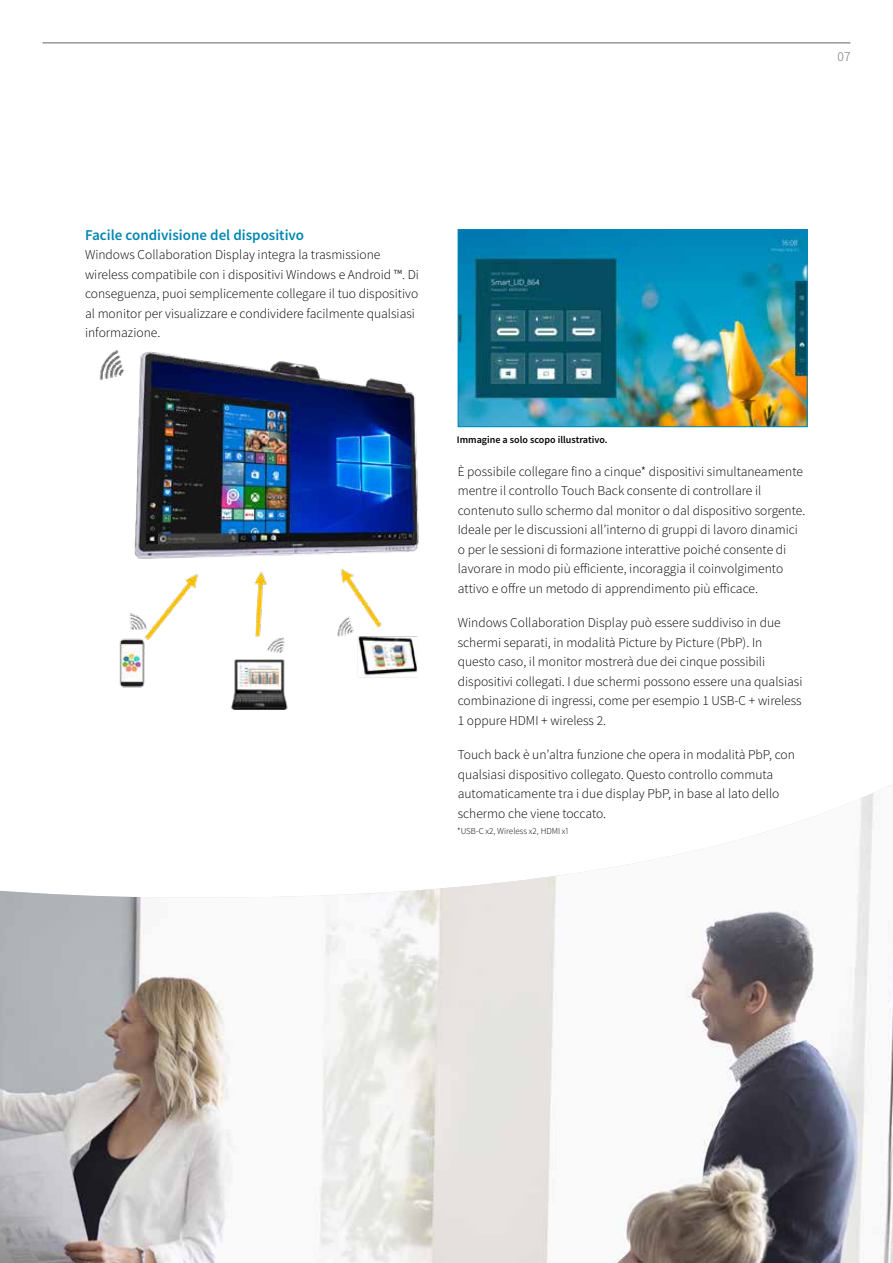
<style>
.page{position:relative;width:893px;height:1263px;background:#fff}
.page>*{position:absolute;margin:0;border:0;box-sizing:border-box;transform-origin:0 0}
.t1{font:600 15px "Source Sans Pro";color:#0087b1}
.t2{font:300 13.5px/19.5px "Source Sans Pro";color:#000}
.t3{font:300 13.5px "Source Sans Pro";color:#646363}
.t4{font:600 10.05px "Source Sans Pro";color:#000}
.t5{font:300 9px "Source Sans Pro";color:#000}
</style>
<div class="page">
<hr style="left:43px;top:43px;width:807px;height:1px;background:#646363">
<img style="left:0;top:784px;width:893px;height:479px">
<img style="left:119px;top:569px;width:299px;height:140px">
<img style="left:460px;top:231px;width:345px;height:194px">
<div style="left:458px;top:229px;width:349px;height:198px;border:1px solid #0087b1"></div>
<img style="left:99px;top:350px;width:320px;height:209px">
<p class="t3" style="left:837px;top:48px;width:14px">07</p>
<p class="t1" style="left:85px;top:225px;width:221px">Facile condivisione del dispositivo</p>
<p class="t2" style="left:85px;top:245px;width:335px">Windows Collaboration Display integra la trasmissione wireless compatibile con i dispositivi Windows e Android ™. Di conseguenza, puoi semplicemente collegare il tuo dispositivo al monitor per visualizzare e condividere facilmente qualsiasi informazione.</p>
<p class="t4" style="left:457px;top:433px;width:152px">Immagine a solo scopo illustrativo.</p>
<p class="t2" style="left:458px;top:461px;width:349px">È possibile collegare fino a cinque* dispositivi simultaneamente mentre il controllo Touch Back consente di controllare il contenuto sullo schermo dal monitor o dal dispositivo sorgente.<br>Ideale per le discussioni all’interno di gruppi di lavoro dinamici o per le sessioni di formazione interattive poiché consente di lavorare in modo più efficiente, incoraggia il coinvolgimento attivo e offre un metodo di apprendimento più efficace.</p>
<p class="t2" style="left:458px;top:613px;width:346px">Windows Collaboration Display può essere suddiviso in due schermi separati, in modalità Picture by Picture (PbP). In questo caso, il monitor mostrerà due dei cinque possibili dispositivi collegati. I due schermi possono essere una qualsiasi combinazione di ingressi, come per esempio 1 USB-C + wireless 1 oppure HDMI + wireless 2.</p>
<p class="t2" style="left:458px;top:745px;width:339px">Touch back è un’altra funzione che opera in modalità PbP, con qualsiasi dispositivo collegato. Questo controllo commuta automaticamente tra i due display PbP, in base al lato dello schermo che viene toccato.</p>
<p class="t5" style="left:457px;top:826px;width:113px">*USB-C x2, Wireless x2, HDMI x1</p>
</div>
